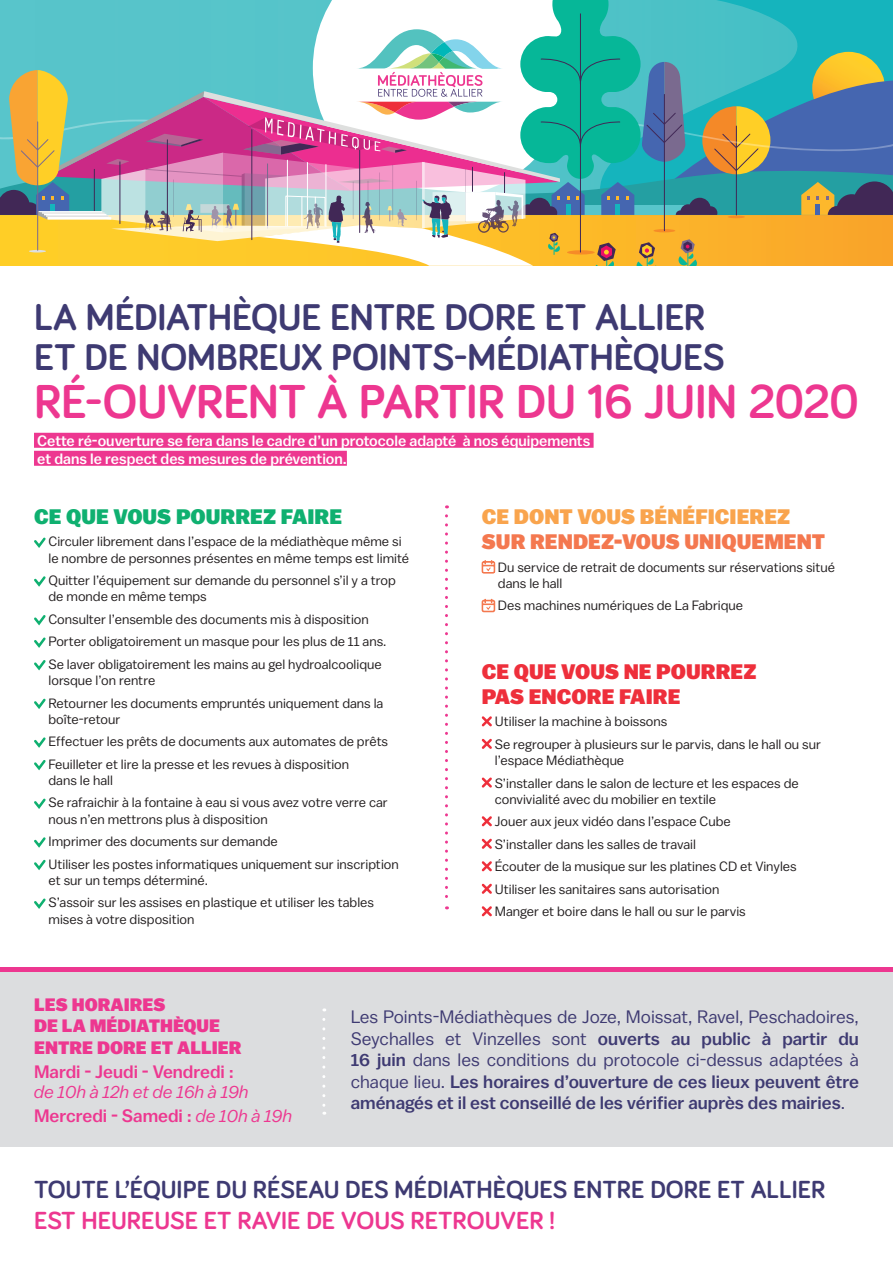
<style>
.page{position:relative;width:893px;height:1263px;background:#fff}
.page>*{position:absolute;margin:0;border:0;box-sizing:border-box;transform-origin:0 0}
.t1{font:700 49.05px "Bariol";letter-spacing:-.01em;color:#ed3790}
.t2{font:700 38.4px/39.9px "Bariol";letter-spacing:-.005em;color:#3e3a72}
.t3{font:700 25.5px "Bariol";color:#3e3a72}
.t4{font:700 25.5px "Bariol";color:#ed3790}
.t5{font:900 21px/25.2px "Balto";color:#ee2f3b}
.t6{font:900 21px "Balto";color:#f4784f}
.t7{font:900 21px "Balto";color:#f9a44d}
.t8{font:900 21px "Balto";color:#0fb070}
.t9{font:18px/21.6px "Balto";color:#3e3a72;text-align:justify}
.t10{font:italic 18px/24px "Balto";color:#ed3790}
.t11{font:900 18px/21.6px "Balto";color:#ed3790}
.t12{font:500 18px "Balto";color:#ed3790}
.t13{font:500 15px/18px "Balto";color:#fff}
.t14{font:13.5px/22.5px "Balto";color:#231f20}
.s1{font-weight:500;font-style:normal}
.s2{font-weight:500}
</style>
<div class="page">
<div style="left:0;top:971px;width:893px;height:175px;background:#dcdddf"></div>
<hr style="left:0;top:967px;width:893px;height:4px;background:#ed3790">
<svg style="left:34px;top:537px;width:12px;height:11px"></svg>
<svg style="left:34px;top:576px;width:12px;height:11px"></svg>
<svg style="left:34px;top:615px;width:12px;height:11px"></svg>
<svg style="left:34px;top:637px;width:12px;height:11px"></svg>
<svg style="left:34px;top:660px;width:12px;height:11px"></svg>
<svg style="left:34px;top:698px;width:12px;height:11px"></svg>
<svg style="left:34px;top:737px;width:12px;height:11px"></svg>
<svg style="left:34px;top:760px;width:12px;height:11px"></svg>
<svg style="left:34px;top:798px;width:12px;height:11px"></svg>
<svg style="left:34px;top:837px;width:12px;height:11px"></svg>
<svg style="left:34px;top:859px;width:12px;height:12px"></svg>
<svg style="left:34px;top:898px;width:12px;height:11px"></svg>
<svg style="left:481px;top:560px;width:14px;height:14px"></svg>
<svg style="left:481px;top:599px;width:14px;height:13px"></svg>
<svg style="left:481px;top:716px;width:11px;height:11px"></svg>
<svg style="left:481px;top:738px;width:11px;height:11px"></svg>
<svg style="left:481px;top:777px;width:11px;height:11px"></svg>
<svg style="left:481px;top:816px;width:11px;height:11px"></svg>
<svg style="left:481px;top:838px;width:11px;height:11px"></svg>
<svg style="left:481px;top:861px;width:11px;height:11px"></svg>
<svg style="left:481px;top:883px;width:11px;height:11px"></svg>
<svg style="left:481px;top:906px;width:11px;height:11px"></svg>
<svg style="left:445px;top:516px;width:3px;height:393px"></svg>
<svg style="left:322px;top:1019px;width:3px;height:96px"></svg>
<svg style="left:0;top:0;width:893px;height:266px;background:#96b2a3"></svg>
<div style="left:34px;top:433px;width:560px;height:15px;background:#ed3790"></div>
<div style="left:34px;top:451px;width:313px;height:15px;background:#ed3790"></div>
<h2 class="t2" style="left:34px;top:296px;width:692px">LA MÉDIATHÈQUE ENTRE DORE ET ALLIER<br>ET DE NOMBREUX POINTS-MÉDIATHÈQUES</h2>
<h1 class="t1" style="left:34px;top:368px;width:827px">RÉ-OUVRENT À PARTIR DU 16 JUIN 2020</h1>
<p class="t13" style="left:37px;top:431px;width:555px">Cette ré-ouverture se fera dans le cadre d’un protocole adapté à nos équipements et dans le respect des mesures de prévention.</p>
<h3 class="t8" style="left:34px;top:504px;width:310px">CE QUE VOUS POURREZ FAIRE</h3>
<p class="t14" style="left:49px;top:533px;width:362px;line-height:16.2px">Circuler librement dans l’espace de la médiathèque même si le nombre de personnes présentes en même temps est limité</p>
<p class="t14" style="left:49px;top:572px;width:349px;line-height:16.2px">Quitter l’équipement sur demande du personnel s’il y a trop de monde en même temps</p>
<p class="t14" style="left:49px;top:607px;width:339px">Consulter l’ensemble des documents mis à disposition<br>Porter obligatoirement un masque pour les plus de 11 ans.<br>Se laver obligatoirement les mains au gel hydroalcoolique</p>
<p class="t14" style="left:49px;top:669px;width:336px">lorsque l’on rentre<br>Retourner les documents empruntés uniquement dans la</p>
<p class="t14" style="left:49px;top:707px;width:341px">boîte-retour<br>Effectuer les prêts de documents aux automates de prêts<br>Feuilleter et lire la presse et les revues à disposition</p>
<p class="t14" style="left:49px;top:769px;width:341px">dans le hall<br>Se rafraichir à la fontaine à eau si vous avez votre verre car</p>
<p class="t14" style="left:49px;top:807px;width:352px">nous n’en mettrons plus à disposition<br>Imprimer des documents sur demande<br>Utiliser les postes informatiques uniquement sur inscription</p>
<p class="t14" style="left:49px;top:868px;width:327px">et sur un temps déterminé.<br>S’assoir sur les assises en plastique et utiliser les tables</p>
<p class="t14" style="left:49px;top:907px;width:147px">mises à votre disposition</p>
<h3 class="t7" style="left:482px;top:504px;width:310px">CE DONT VOUS BÉNÉFICIEREZ</h3>
<h3 class="t6" style="left:482px;top:529px;width:345px">SUR RENDEZ-VOUS UNIQUEMENT</h3>
<p class="t14" style="left:498px;top:558px;width:339px;line-height:16.2px">Du service de retrait de documents sur réservations situé dans le hall</p>
<p class="t14" style="left:498px;top:594px;width:247px">Des machines numériques de La Fabrique</p>
<h3 class="t5" style="left:482px;top:659px;width:276px">CE QUE VOUS NE POURREZ<br>PAS ENCORE FAIRE</h3>
<p class="t14" style="left:495px;top:710px;width:328px">Utiliser la machine à boissons<br>Se regrouper à plusieurs sur le parvis, dans le hall ou sur</p>
<p class="t14" style="left:495px;top:749px;width:306px">l’espace Médiathèque<br>S’installer dans le salon de lecture et les espaces de</p>
<p class="t14" style="left:495px;top:787px;width:304px">convivialité avec du mobilier en textile<br>Jouer aux jeux vidéo dans l’espace Cube<br>S’installer dans les salles de travail<br>Écouter de la musique sur les platines CD et Vinyles Utiliser les sanitaires sans autorisation<br>Manger et boire dans le hall ou sur le parvis</p>
<h3 class="t11" style="left:34px;top:993px;width:209px">LES HORAIRES<br>DE LA MÉDIATHÈQUE<br>ENTRE DORE ET ALLIER</h3>
<h3 class="t12" style="left:34px;top:1061px;width:201px">Mardi - Jeudi - Vendredi :</h3>
<h3 class="t10" style="left:34px;top:1079px;width:260px">de 10h à 12h et de 16h à 19h<br><span class="s1">Mercredi - Samedi :</span> de 10h à 19h</h3>
<p class="t9" style="left:351px;top:1005px;width:510px">Les Points-Médiathèques de Joze, Moissat, Ravel, Peschadoires, Seychalles et Vinzelles sont <span class="s2">ouverts au public à partir du 16 juin</span> dans les conditions du protocole ci-dessus adaptées à chaque lieu. <span class="s2">Les horaires d’ouverture de ces lieux peuvent être aménagés et il est conseillé de les vérifier auprès des mairies</span>.</p>
<h3 class="t3" style="left:34px;top:1172px;width:793px">TOUTE L’ÉQUIPE DU RÉSEAU DES MÉDIATHÈQUES ENTRE DORE ET ALLIER</h3>
<h3 class="t4" style="left:34px;top:1203px;width:522px">EST HEUREUSE ET RAVIE DE VOUS RETROUVER !</h3>
</div>
